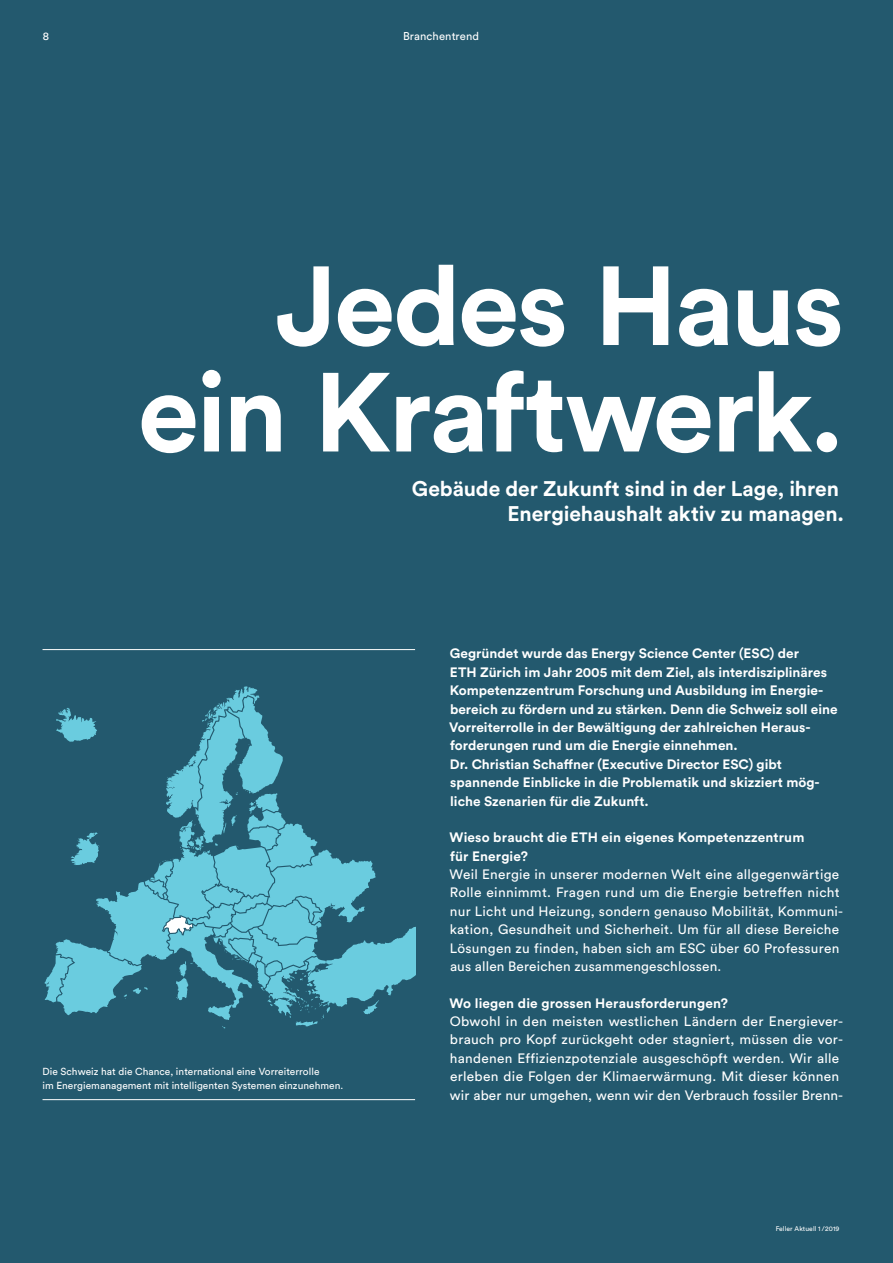
<style>
.page{position:relative;width:893px;height:1263px;background:#23596e}
.page>*{position:absolute;margin:0;border:0;box-sizing:border-box;transform-origin:0 0}
.t1{font:700 110.85px/106.5px "Circular Std";letter-spacing:-.025em;color:#fff;text-align:right}
.t2{font:700 21px/25.5px "Circular Std";letter-spacing:-.005em;color:#fff;text-align:right}
.t3{font:13.5px/18.3px "Circular Std";letter-spacing:.02em;color:#fff}
.t4{font:700 13.5px/18.3px "Circular Std";color:#fff}
.t5{font:11.25px "Circular Std";letter-spacing:.01em;color:#fff}
.t6{font:10.2px/13.5px "Circular Std";letter-spacing:.005em;color:#fff}
.t7{font:6.75px "Circular Std";letter-spacing:.01em;color:#fff}
</style>
<div class="page">
<svg style="left:45px;top:686px;width:370px;height:342px"></svg>
<hr style="left:43px;top:649px;width:372px;height:1px;background:#fff">
<hr style="left:43px;top:1099px;width:372px;height:1px;background:#fff">
<p class="t5" style="left:43px;top:29px;width:8px">8</p>
<p class="t5" style="left:403px;top:29px;width:78px">Branchentrend</p>
<h1 class="t1" style="left:138px;top:250px;width:708px">Jedes Haus ein Kraftwerk.</h1>
<p class="t6" style="left:43px;top:1065px;width:302px">Die Schweiz hat die Chance, international eine Vorreiterrolle<br>im Energiemanagement mit intelligenten Systemen einzunehmen.</p>
<h2 class="t2" style="left:412px;top:475px;width:434px">Gebäude der Zukunft sind in der Lage, ihren<br>Energiehaushalt aktiv zu managen.</h2>
<p class="t4" style="left:449px;top:644px;width:390px">Gegründet wurde das Energy Science Center (ESC) der<br>ETH Zürich im Jahr 2005 mit dem Ziel, als interdisziplinäres Kompetenzzentrum Forschung und Ausbildung im Energie&shy;bereich zu fördern und zu stärken. Denn die Schweiz soll eine Vorreiterrolle in der Bewältigung der zahlreichen Heraus&shy;forderungen rund um die Energie einnehmen.<br>Dr. Christian Schaffner (Executive Director ESC) gibt spannende Einblicke in die Problematik und skizziert mög&shy;liche Szenarien für die Zukunft.</p>
<p class="t4" style="left:450px;top:828px;width:356px">Wieso braucht die ETH ein eigenes Kompetenzzentrum für Energie?</p>
<p class="t3" style="left:450px;top:865px;width:395px">Weil Energie in unserer modernen Welt eine allgegenwärtige Rolle einnimmt. Fragen rund um die Energie betreffen nicht nur Licht und Heizung, sondern genauso Mobilität, Kommuni&shy;kation, Gesundheit und Sicherheit. Um für all diese Bereiche Lösungen zu finden, haben sich am ESC über 60 Professuren aus allen Bereichen zusammengeschlossen.</p>
<p class="t4" style="left:450px;top:993px;width:280px">Wo liegen die grossen Herausforderungen?</p>
<p class="t3" style="left:450px;top:1012px;width:395px">Obwohl in den meisten westlichen Ländern der Energiever&shy;brauch pro Kopf zurückgeht oder stagniert, müssen die vor&shy;handenen Effizienzpotenziale ausgeschöpft werden. Wir alle erleben die Folgen der Klimaerwärmung. Mit dieser können wir aber nur umgehen, wenn wir den Verbrauch fossiler Brenn-</p>
<p class="t7" style="left:776px;top:1224px;width:65px">Feller Aktuell 1 /2019</p>
</div>
